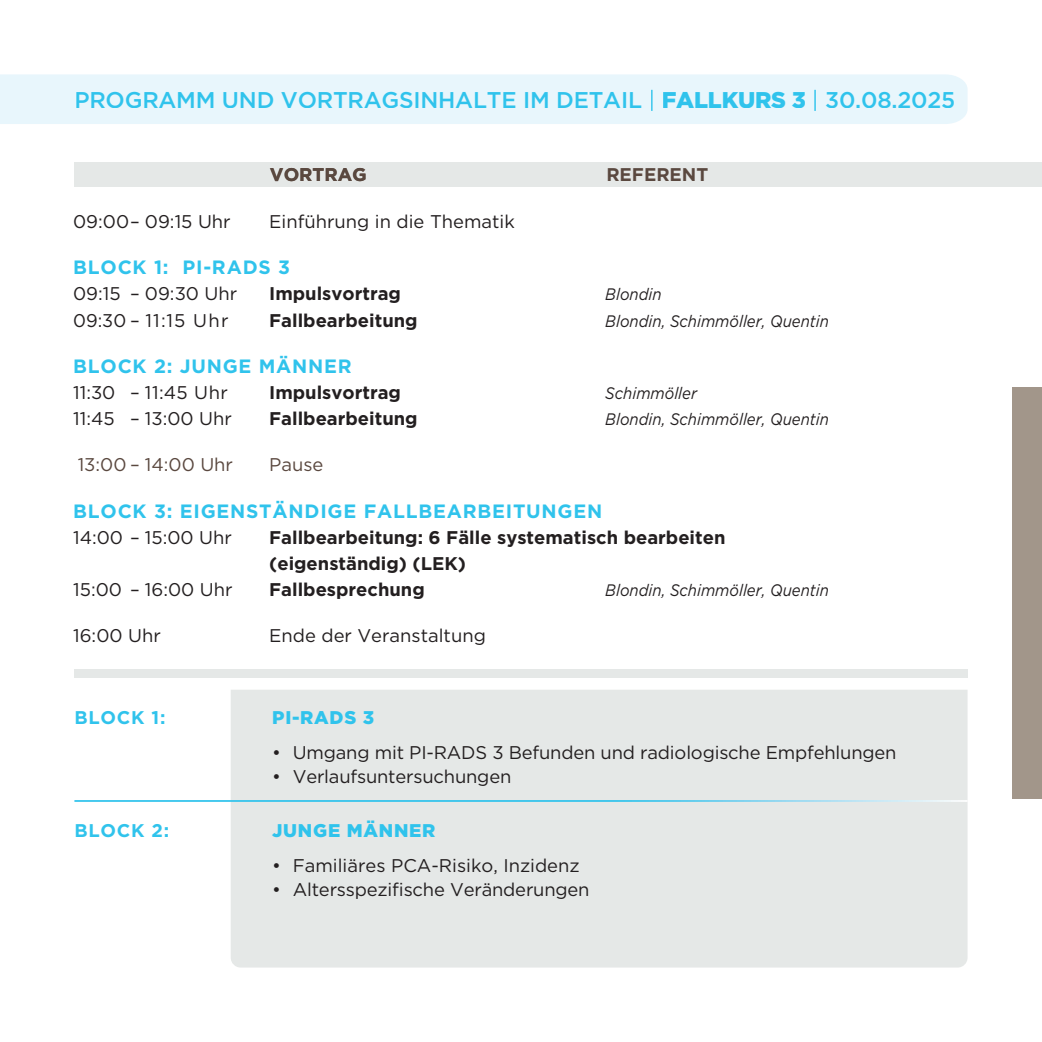
<style>
.page{position:relative;width:1042px;height:1042px;background:#fff}
.page>*{position:absolute;margin:0;border:0;box-sizing:border-box;transform-origin:0 0}
.t1{font:500 22.75px "Gotham";letter-spacing:-.01em;color:#30c3ec}
.t2{font:700 19.25px "Gotham";letter-spacing:.04em;color:#30c3ec}
.t3{font:18.38px "Gotham";color:#231f20}
.t4{font:700 18.38px/26.2px "Gotham";color:#231f20}
.t5{font:900 18.38px "Gotham";letter-spacing:.04em;color:#30c3ec}
.t6{font:18.38px "Gotham";color:#5a483f}
.t7{font:700 18.38px "Gotham";color:#5a483f}
.t8{font:700 18.38px "Gotham";letter-spacing:.04em;color:#30c3ec}
.t9{font:18.38px "Gotham";letter-spacing:.07em;color:#231f20}
.t10{font:18.38px "Gotham";letter-spacing:.025em;color:#231f20}
.t11{font:italic 16.62px "Gotham";color:#231f20;scale:.9 1}
.s1{font-weight:400}
.s2{font-weight:900}
</style>
<div class="page">
<div style="left:74px;top:162px;width:968px;height:25px;background:#e5e8e7"></div>
<div style="left:1012px;top:387px;width:30px;height:412px;background:#a2968a"></div>
<div style="left:231px;top:690px;width:736px;height:277px;background:#e5e8e7"></div>
<div style="left:0;top:74px;width:967px;height:50px;background:#e8f6fc"></div>
<div style="left:76px;top:91px;width:566px;height:17px;background:#e8f6fc"></div>
<svg style="left:651px;top:89px;width:1px;height:22px"></svg>
<div style="left:663px;top:91px;width:143px;height:17px;background:#e8f6fc"></div>
<hr style="left:814px;top:89px;width:2px;height:22px;background:#e8f6fc">
<div style="left:818px;top:91px;width:136px;height:17px;background:#e8f6fc"></div>
<hr style="left:74px;top:800px;width:893px;height:2px;background:#fff">
<div style="left:74px;top:670px;width:893px;height:8px;background:#e5e8e7"></div>
<p class="t1" style="left:74px;top:85px;width:882px">PROGRAMM UND VORTRAGSINHALTE IM DETAIL <span class="s1">|</span> <span class="s2">FALLKURS 3</span> <span class="s1">|</span> 30.08.2025</p>
<p class="t7" style="left:270px;top:162px;width:98px">VORTRAG</p>
<p class="t7" style="left:606px;top:162px;width:103px">REFERENT</p>
<p class="t3" style="left:73px;top:210px;width:159px">09:00 – 09:15 Uhr</p>
<p class="t3" style="left:269px;top:210px;width:247px">Einführung in die Thematik</p>
<p class="t2" style="left:73px;top:255px;width:218px">BLOCK 1: PI-RADS 3</p>
<p class="t3" style="left:73px;top:282px;width:166px">09:15 – 09:30 Uhr</p>
<p class="t4" style="left:269px;top:281px;width:133px">Impulsvortrag</p>
<p class="t11" style="left:605px;top:284px;width:64px">Blondin</p>
<p class="t9" style="left:73px;top:308px;width:157px">09:30 – 11:15 Uhr</p>
<p class="t4" style="left:269px;top:307px;width:150px">Fallbearbeitung</p>
<p class="t11" style="left:605px;top:310px;width:250px">Blondin, Schimmöller, Quentin</p>
<p class="t2" style="left:73px;top:353px;width:280px">BLOCK 2: JUNGE MÄNNER</p>
<p class="t10" style="left:73px;top:381px;width:156px">11:30 – 11:45 Uhr</p>
<p class="t4" style="left:269px;top:379px;width:133px">Impulsvortrag</p>
<p class="t11" style="left:605px;top:382px;width:103px">Schimmöller</p>
<p class="t3" style="left:73px;top:407px;width:160px">11:45 – 13:00 Uhr</p>
<p class="t4" style="left:269px;top:405px;width:150px">Fallbearbeitung</p>
<p class="t11" style="left:605px;top:409px;width:250px">Blondin, Schimmöller, Quentin</p>
<p class="t6" style="left:78px;top:453px;width:157px">13:00 – 14:00 Uhr</p>
<p class="t6" style="left:269px;top:453px;width:56px">Pause</p>
<p class="t2" style="left:73px;top:498px;width:531px">BLOCK 3: EIGENSTÄNDIGE FALLBEARBEITUNGEN</p>
<p class="t3" style="left:73px;top:525px;width:160px">14:00 – 15:00 Uhr</p>
<p class="t4" style="left:269px;top:524px;width:458px">Fallbearbeitung: 6 Fälle systematisch bearbeiten (eigenständig) (LEK)</p>
<p class="t3" style="left:73px;top:578px;width:161px">15:00 – 16:00 Uhr</p>
<p class="t4" style="left:269px;top:576px;width:157px">Fallbesprechung</p>
<p class="t11" style="left:605px;top:580px;width:250px">Blondin, Schimmöller, Quentin</p>
<p class="t3" style="left:73px;top:624px;width:89px">16:00 Uhr</p>
<p class="t3" style="left:269px;top:624px;width:218px">Ende der Veranstaltung</p>
<p class="t8" style="left:74px;top:705px;width:93px">BLOCK 1:</p>
<p class="t5" style="left:272px;top:705px;width:104px">PI-RADS 3</p>
<p class="t3" style="left:272px;top:740px;width:626px">• Umgang mit PI-RADS 3 Befunden und radiologische Empfehlungen</p>
<p class="t3" style="left:272px;top:765px;width:241px">• Verlaufsuntersuchungen</p>
<p class="t8" style="left:74px;top:819px;width:96px">BLOCK 2:</p>
<p class="t5" style="left:272px;top:818px;width:165px">JUNGE MÄNNER</p>
<p class="t3" style="left:272px;top:853px;width:309px">• Familiäres PCA-Risiko, Inzidenz</p>
<p class="t3" style="left:272px;top:878px;width:319px">• Altersspezifische Veränderungen</p>
</div>
